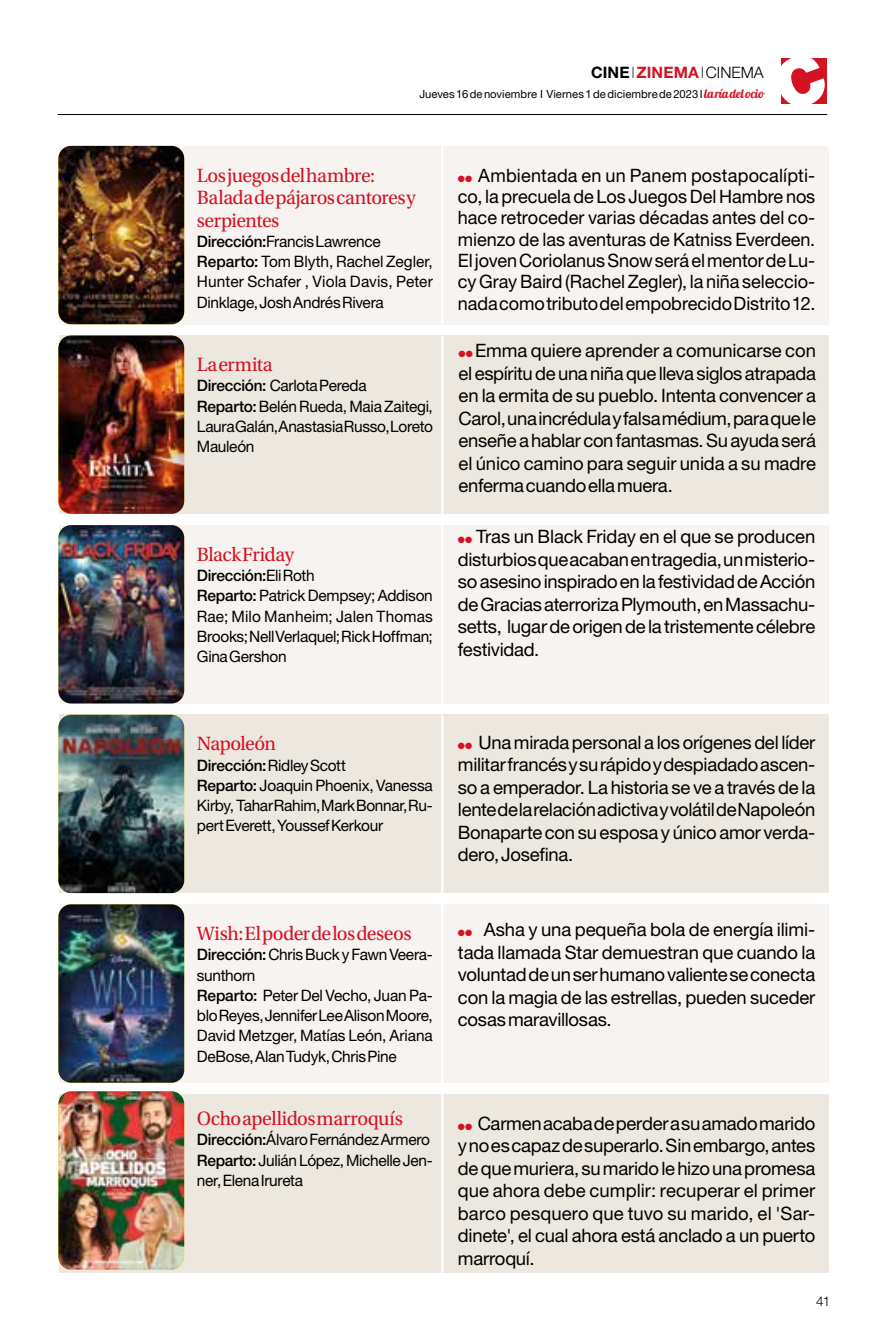
<style>
.page{position:relative;width:893px;height:1340px;background:#fff}
.page>*{position:absolute;margin:0;border:0;box-sizing:border-box;transform-origin:0 0}
.t1{font:20.25px/22.5px "Utopia Std";letter-spacing:-.025em;color:#d51224}
.t2{font:18.45px/22.5px "Helvetica Neue LT Std";letter-spacing:-.01em;color:#000;text-align:justify}
.t3{font:15.75px/20.2px "Helvetica Neue LT Std";letter-spacing:-.02em;color:#000}
.t4{font:700 15.75px "Helvetica Neue LT Std";letter-spacing:.01em;color:#d51224}
.t5{font:300 13.5px "Helvetica Neue LT Std";color:#000}
.t6{font:11.25px "Helvetica Neue LT Std";letter-spacing:.005em;color:#000}
.s1{color:#000}
.s2{font-weight:100;color:#000}
.s3{font-weight:300;color:#000}
.s4{font-family:"Lobster 1.4";font-size:12.38px;color:#d51224}
.s5{font-weight:500}
.s6{color:#d51224}
</style>
<div class="page">
<hr style="left:58px;top:114px;width:769px;height:1px;background:#000">
<div style="left:60px;top:146px;width:769px;height:178px;background:#f6f3f0"></div>
<div style="left:60px;top:335px;width:769px;height:179px;background:#ece8e0"></div>
<div style="left:60px;top:525px;width:769px;height:178px;background:#f6f3f0"></div>
<div style="left:60px;top:714px;width:769px;height:179px;background:#ece8e0"></div>
<div style="left:60px;top:904px;width:769px;height:178px;background:#f6f3f0"></div>
<div style="left:60px;top:1093px;width:769px;height:179px;background:#ece8e0"></div>
<img style="left:58px;top:146px;width:126px;height:178px">
<img style="left:58px;top:335px;width:126px;height:179px">
<img style="left:58px;top:714px;width:126px;height:179px">
<img style="left:58px;top:904px;width:126px;height:178px">
<img style="left:58px;top:1091px;width:126px;height:178px">
<hr style="left:441px;top:146px;width:2px;height:180px;background:#fff">
<hr style="left:441px;top:335px;width:2px;height:180px;background:#fff">
<hr style="left:441px;top:525px;width:2px;height:180px;background:#fff">
<hr style="left:441px;top:714px;width:2px;height:180px;background:#fff">
<hr style="left:441px;top:904px;width:2px;height:180px;background:#fff">
<hr style="left:441px;top:1093px;width:2px;height:180px;background:#fff">
<img style="left:58px;top:525px;width:126px;height:178px">
<div style="left:781px;top:58px;width:46px;height:46px;background:#d51224"></div>
<p class="t4" style="left:591px;top:62px;width:174px"><span class="s1">CINE</span> <span class="s2">I</span>ZINEMA<span class="s2">I</span><span class="s3">CINEMA</span></p>
<p class="t6" style="left:419px;top:87px;width:346px">Jueves 16 de noviembre I Viernes 1 de diciembre de 2023 I <span class="s4">la ría del ocio</span></p>
<p class="t1" style="left:197px;top:164px;width:221px">Los juegos del hambre:<br>Balada de pájaros cantores y serpientes</p>
<p class="t3" style="left:197px;top:231px;width:238px"><span class="s5">Dirección:</span>Francis Lawrence<br><span class="s5">Reparto:</span> Tom Blyth, Rachel Zegler,<br>Hunter Schafer , Viola Davis, Peter<br>Dinklage, Josh Andrés Rivera</p>
<p class="t1" style="left:197px;top:354px;width:77px">La ermita</p>
<p class="t3" style="left:197px;top:375px;width:238px"><span class="s5">Dirección:</span> Carlota Pereda<br><span class="s5">Reparto:</span> Belén Rueda, Maia Zaitegi,<br>Laura Galán, Anastasia Russo, Loreto<br>Mauleón</p>
<p class="t1" style="left:197px;top:543px;width:99px">Black Friday</p>
<p class="t3" style="left:197px;top:565px;width:238px"><span class="s5">Dirección:</span>Eli Roth<br><span class="s5">Reparto:</span> Patrick Dempsey; Addison<br>Rae; Milo Manheim; Jalen Thomas<br>Brooks; Nell Verlaquel; Rick Hoffman;<br>Gina Gershon</p>
<p class="t2" style="left:458px;top:164px;width:359px;line-height:21.4px"><span class="s6">●●</span> Ambientada en un Panem postapocalípti&shy;co, la precuela de Los Juegos Del Hambre nos hace retroceder varias décadas antes del co&shy;mienzo de las aventuras de Katniss Everdeen.<br>El joven Coriolanus Snow será el mentor de Lu&shy;cy Gray Baird (Rachel Zegler), la niña seleccio&shy;nada como tributo del empobrecido Distrito 12.</p>
<p class="t2" style="left:459px;top:339px;width:359px"><span class="s6">●●</span> Emma quiere aprender a comunicarse con el espíritu de una niña que lleva siglos atrapada en la ermita de su pueblo. Intenta convencer a Carol, una incrédula y falsa médium, para que le enseñe a hablar con fantasmas. Su ayuda será el único camino para seguir unida a su madre enferma cuando ella muera.</p>
<p class="t2" style="left:458px;top:525px;width:359px"><span class="s6">●●</span> Tras un Black Friday en el que se producen disturbios que acaban en tragedia, un misterio&shy;so asesino inspirado en la festividad de Acción de Gracias aterroriza Plymouth, en Massachu&shy;setts, lugar de origen de la tristemente célebre festividad.</p>
<p class="t1" style="left:197px;top:733px;width:81px">Napoleón</p>
<p class="t3" style="left:197px;top:754px;width:237px"><span class="s5">Dirección:</span> Ridley Scott<br><span class="s5">Reparto:</span> Joaquin Phoenix, Vanessa<br>Kirby, Tahar Rahim, Mark Bonnar, Ru&shy;pert Everett, Youssef Kerkour</p>
<p class="t1" style="left:197px;top:922px;width:216px">Wish: El poder de los deseos</p>
<p class="t3" style="left:197px;top:944px;width:237px"><span class="s5">Dirección:</span> Chris Buck y Fawn Veera&shy;sunthorn<br><span class="s5">Reparto:</span> Peter Del Vecho, Juan Pa&shy;blo Reyes, Jennifer Lee Alison Moore,<br>David Metzger, Matías León, Ariana<br>DeBose, Alan Tudyk, Chris Pine</p>
<p class="t1" style="left:197px;top:1107px;width:207px">Ocho apellidos marroquís</p>
<p class="t3" style="left:197px;top:1129px;width:237px"><span class="s5">Dirección:</span>Álvaro Fernández Armero<br><span class="s5">Reparto:</span> Julián López, Michelle Jen&shy;ner, Elena Irureta</p>
<p class="t2" style="left:458px;top:730px;width:359px"><span class="s6">●●</span> Una mirada personal a los orígenes del líder militar francés y su rápido y despiadado ascen&shy;so a emperador. La historia se ve a través de la lente de la relación adictiva y volátil de Napoleón Bonaparte con su esposa y único amor verda&shy;dero, Josefina.</p>
<p class="t2" style="left:458px;top:918px;width:359px"><span class="s6">●●</span> Asha y una pequeña bola de energía ilimi&shy;tada llamada Star demuestran que cuando la voluntad de un ser humano valiente se conecta con la magia de las estrellas, pueden suceder cosas maravillosas.</p>
<p class="t2" style="left:458px;top:1111px;width:359px"><span class="s6">●●</span> Carmen acaba de perder a su amado marido y no es capaz de superarlo. Sin embargo, antes de que muriera, su marido le hizo una promesa que ahora debe cumplir: recuperar el primer barco pesquero que tuvo su marido, el 'Sar&shy;dinete', el cual ahora está anclado a un puerto marroquí.</p>
<p class="t5" style="left:816px;top:1292px;width:16px">41</p>
</div>
